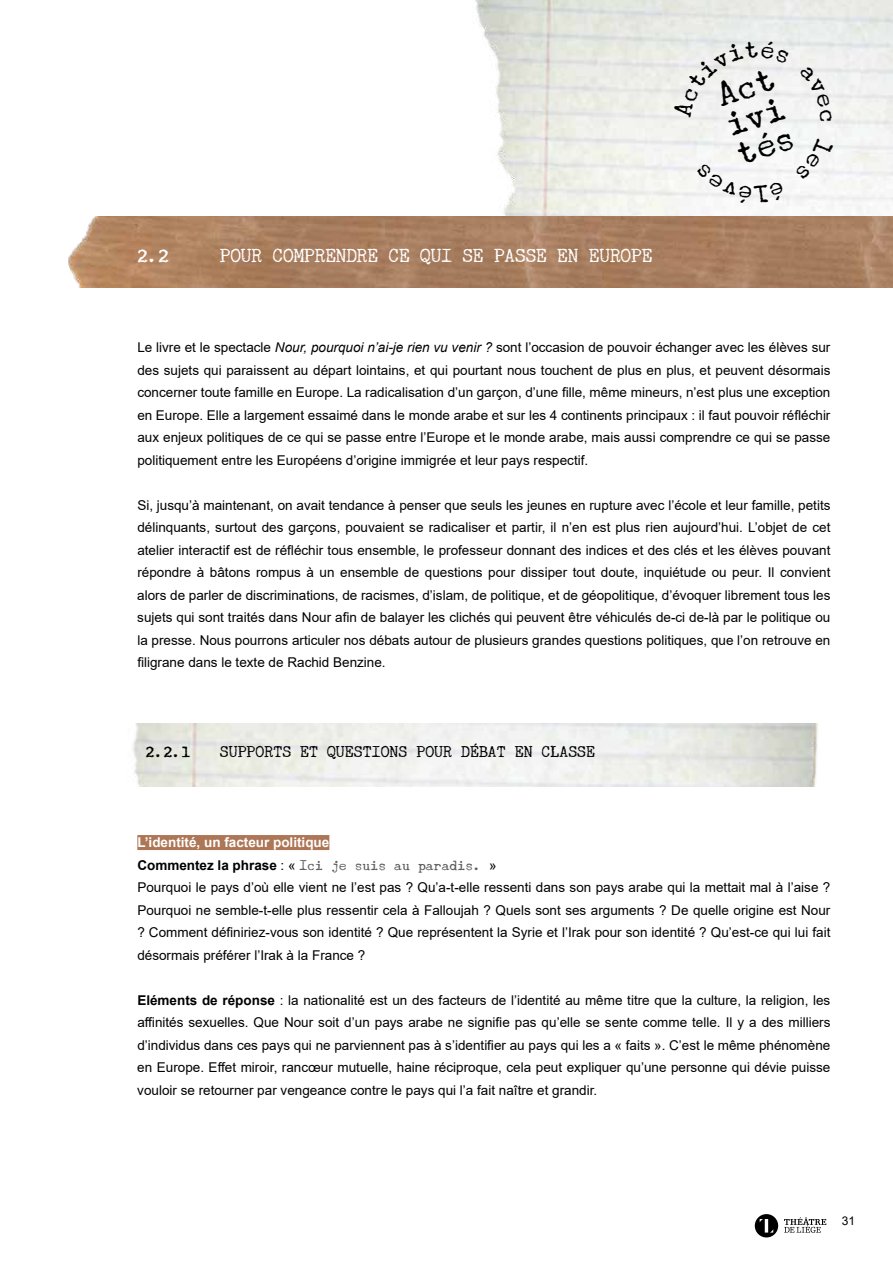
<style>
.page{position:relative;width:893px;height:1263px;background:#fff}
.page>*{position:absolute;margin:0;border:0;box-sizing:border-box;transform-origin:0 0}
.t1{font:33.9px/30.8px "Underwood Champion";color:#000;text-align:justify}
.t2{font:18px "Underwood Champion";color:#fff}
.t3{font:15px "Underwood Champion";letter-spacing:.01em;color:#000}
.t4{font:13.5px/22.5px "Arial";color:#000;text-align:justify}
.t5{font:13.5px "Underwood Champion";color:#58595b}
.t6{font:700 13.5px "Arial";color:#fff}
.t7{font:12px "Arial";color:#000}
.s1{font-style:italic}
.s2{font-family:"Arial";font-weight:700;color:#000}
.s3{font-family:"Arial";color:#000}
.s4{font-weight:700}
</style>
<div class="page">
<svg style="left:784px;top:1217px;width:42px;height:16px"></svg>
<svg style="left:755px;top:1214px;width:23px;height:23px"></svg>
<img style="left:472px;top:0;width:421px;height:217px">
<img style="left:133px;top:724px;width:685px;height:63px">
<img style="left:602px;top:217px;width:291px;height:70px">
<img style="left:68px;top:217px;width:534px;height:70px">
<div style="left:137px;top:835px;width:192px;height:15px;background:#ad7656"></div>
<svg style="left:673px;top:40px;width:116px;height:77px"></svg>
<svg style="left:799px;top:65px;width:33px;height:57px"></svg>
<div style="left:795px;top:138px;width:38px;height:42px;background:#f5f5f5"></div>
<div style="left:696px;top:163px;width:90px;height:40px;background:#f6f6f6"></div>
<h2 class="t2" style="left:137px;top:245px;width:33px">2.2</h2>
<h2 class="t2" style="left:220px;top:245px;width:434px">POUR COMPRENDRE CE QUI SE PASSE EN EUROPE</h2>
<h1 class="t1" style="left:713px;top:81px;width:61px;rotate:-18deg">Act ivi tés</h1>
<p class="t4" style="left:137px;top:336px;width:695px">Le livre et le spectacle <span class="s1">Nour, pourquoi n’ai-je rien vu venir ?</span> sont l’occasion de pouvoir échanger avec les élèves sur des sujets qui paraissent au départ lointains, et qui pourtant nous touchent de plus en plus, et peuvent désormais concerner toute famille en Europe. La radicalisation d’un garçon, d’une fille, même mineurs, n’est plus une exception en Europe. Elle a largement essaimé dans le monde arabe et sur les 4 continents principaux : il faut pouvoir réfléchir aux enjeux politiques de ce qui se passe entre l’Europe et le monde arabe, mais aussi comprendre ce qui se passe politiquement entre les Européens d’origine immigrée et leur pays respectif.</p>
<p class="t4" style="left:137px;top:493px;width:695px">Si, jusqu’à maintenant, on avait tendance à penser que seuls les jeunes en rupture avec l’école et leur famille, petits délinquants, surtout des garçons, pouvaient se radicaliser et partir, il n’en est plus rien aujourd’hui. L’objet de cet atelier interactif est de réfléchir tous ensemble, le professeur donnant des indices et des clés et les élèves pouvant répondre à bâtons rompus à un ensemble de questions pour dissiper tout doute, inquiétude ou peur. Il convient alors de parler de discriminations, de racismes, d’islam, de politique, et de géopolitique, d’évoquer librement tous les sujets qui sont traités dans Nour afin de balayer les clichés qui peuvent être véhiculés de-ci de-là par le politique ou la presse. Nous pourrons articuler nos débats autour de plusieurs grandes questions politiques, que l’on retrouve en filigrane dans le texte de Rachid Benzine.</p>
<p class="t3" style="left:146px;top:743px;width:46px">2.2.1</p>
<p class="t3" style="left:220px;top:743px;width:377px">SUPPORTS ET QUESTIONS POUR DÉBAT EN CLASSE</p>
<p class="t6" style="left:137px;top:833px;width:194px">L’identité, un facteur politique</p>
<p class="t5" style="left:137px;top:857px;width:361px"><span class="s2">Commentez la phrase</span> <span class="s3">: «</span> Ici je suis au paradis. <span class="s3">»</span></p>
<p class="t4" style="left:137px;top:876px;width:695px">Pourquoi le pays d’où elle vient ne l’est pas ? Qu’a-t-elle ressenti dans son pays arabe qui la mettait mal à l’aise ?<br>Pourquoi ne semble-t-elle plus ressentir cela à Falloujah ? Quels sont ses arguments ? De quelle origine est Nour ? Comment définiriez-vous son identité ? Que représentent la Syrie et l’Irak pour son identité ? Qu’est-ce qui lui fait désormais préférer l’Irak à la France ?</p>
<p class="t4" style="left:137px;top:988px;width:695px"><span class="s4">Eléments de réponse</span> : la nationalité est un des facteurs de l’identité au même titre que la culture, la religion, les affinités sexuelles. Que Nour soit d’un pays arabe ne signifie pas qu’elle se sente comme telle. Il y a des milliers d’individus dans ces pays qui ne parviennent pas à s’identifier au pays qui les a « faits ». C’est le même phénomène en Europe. Effet miroir, rancœur mutuelle, haine réciproque, cela peut expliquer qu’une personne qui dévie puisse vouloir se retourner par vengeance contre le pays qui l’a fait naître et grandir.</p>
<p class="t7" style="left:842px;top:1212px;width:15px">31</p>
</div>
